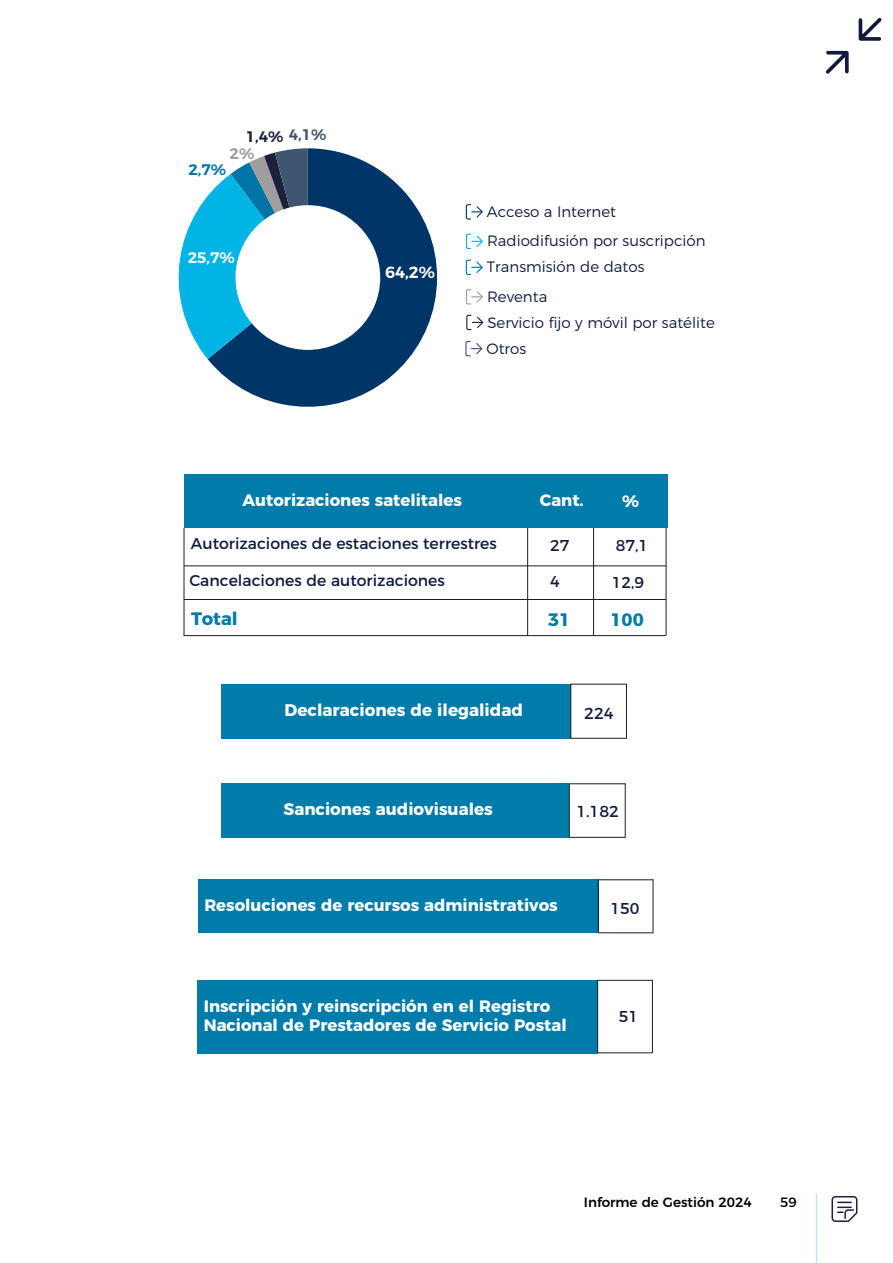
<style>
.page{position:relative;width:893px;height:1263px;background:#fff}
.page>*{position:absolute;margin:0;border:0;box-sizing:border-box;transform-origin:0 0}
.t1{font:700 18px "Montserrat";color:#007caa}
.t2{font:700 16.8px "Montserrat";color:#fff}
.t3{font:700 16.65px "Montserrat";color:#fff}
.t4{font:700 16.5px/19.8px "Montserrat";color:#fff}
.t5{font:600 16.2px "Montserrat";color:#fffffd}
.t6{font:15.9px "Montserrat";color:#101b40}
.t7{font:15.6px "Montserrat";color:#101b40}
.t8{font:600 15.3px "Montserrat";color:#1b203d}
.t9{font:600 15.3px "Montserrat";color:#fffffd}
.t10{font:600 15.3px "Montserrat";color:#0074a6}
.t11{font:600 15.3px "Montserrat";color:#9f9d9d}
.t12{font:300 15px/29.5px "Montserrat";color:#101b40}
.t13{font:500 13.5px "Montserrat";color:#000}
.t14{font:13.5px "Montserrat";color:#000}
.s1{color:#405670}
</style>
<div class="page">
<svg style="left:825px;top:18px;width:57px;height:56px"></svg>
<hr style="left:593px;top:474px;width:1px;height:162px;background:#1d1d1b">
<div style="left:184px;top:474px;width:483px;height:54px;background:#007caa"></div>
<hr style="left:184px;top:565px;width:482px;height:1px;background:#1d1d1b">
<hr style="left:184px;top:599px;width:482px;height:1px;background:#1d1d1b">
<hr style="left:666px;top:528px;width:1px;height:108px;background:#1d1d1b">
<hr style="left:184px;top:528px;width:1px;height:108px;background:#1d1d1b">
<hr style="left:527px;top:528px;width:1px;height:108px;background:#1d1d1b">
<hr style="left:184px;top:635px;width:482px;height:1px;background:#1d1d1b">
<div style="left:221px;top:783px;width:348px;height:54px;background:#007caa"></div>
<hr style="left:625px;top:783px;width:1px;height:54px;background:#1d1d1b">
<hr style="left:570px;top:783px;width:55px;height:1px;background:#1d1d1b">
<hr style="left:569px;top:837px;width:56px;height:1px;background:#1d1d1b">
<hr style="left:569px;top:783px;width:1px;height:55px;background:#1d1d1b">
<div style="left:198px;top:879px;width:400px;height:54px;background:#007caa"></div>
<hr style="left:653px;top:879px;width:1px;height:54px;background:#1d1d1b">
<hr style="left:598px;top:879px;width:1px;height:54px;background:#1d1d1b">
<hr style="left:598px;top:932px;width:55px;height:1px;background:#1d1d1b">
<hr style="left:598px;top:879px;width:55px;height:1px;background:#1d1d1b">
<div style="left:198px;top:980px;width:400px;height:73px;background:#007caa"></div>
<hr style="left:652px;top:980px;width:1px;height:73px;background:#1d1d1b">
<hr style="left:597px;top:980px;width:1px;height:73px;background:#1d1d1b">
<hr style="left:598px;top:1052px;width:54px;height:1px;background:#1d1d1b">
<hr style="left:598px;top:980px;width:55px;height:1px;background:#1d1d1b">
<hr style="left:816px;top:1194px;width:1px;height:69px;background:#bce4fa">
<svg style="left:831px;top:1196px;width:27px;height:26px"></svg>
<div style="left:222px;top:684px;width:349px;height:54px;background:#007caa"></div>
<hr style="left:626px;top:684px;width:1px;height:54px;background:#1d1d1b">
<hr style="left:570px;top:684px;width:1px;height:55px;background:#1d1d1b">
<hr style="left:571px;top:684px;width:55px;height:1px;background:#1d1d1b">
<hr style="left:571px;top:738px;width:56px;height:1px;background:#1d1d1b">
<svg style="left:208px;top:148px;width:229px;height:259px;fill:#003667"></svg>
<svg style="left:178px;top:148px;width:130px;height:211px"></svg>
<svg style="left:465px;top:204px;width:18px;height:16px"></svg>
<svg style="left:465px;top:233px;width:18px;height:17px"></svg>
<svg style="left:465px;top:259px;width:18px;height:16px"></svg>
<svg style="left:465px;top:289px;width:18px;height:16px"></svg>
<svg style="left:466px;top:314px;width:18px;height:17px"></svg>
<svg style="left:465px;top:341px;width:18px;height:16px"></svg>
<p class="t8" style="left:246px;top:124px;width:82px">1,4% <span class="s1">4,1%</span></p>
<p class="t11" style="left:230px;top:141px;width:26px">2%</p>
<p class="t10" style="left:189px;top:157px;width:39px">2,7%</p>
<p class="t9" style="left:188px;top:245px;width:49px">25,7%</p>
<p class="t5" style="left:385px;top:259px;width:51px">64,2%</p>
<p class="t12" style="left:487px;top:196px;width:220px">Acceso a Internet<br>Radiodifusión por suscripción</p>
<p class="t12" style="left:487px;top:251px;width:159px">Transmisión de datos<br>Reventa</p>
<p class="t12" style="left:487px;top:306px;width:229px">Servicio fijo y móvil por satélite</p>
<p class="t12" style="left:487px;top:332px;width:41px">Otros</p>
<p class="t4" style="left:243px;top:489px;width:221px">Autorizaciones satelitales</p>
<p class="t7" style="left:191px;top:531px;width:307px">Autorizaciones de estaciones terrestres</p>
<p class="t7" style="left:189px;top:568px;width:257px">Cancelaciones de autorizaciones</p>
<p class="t4" style="left:540px;top:489px;width:45px">Cant.</p>
<p class="t4" style="left:622px;top:490px;width:18px">%</p>
<p class="t7" style="left:616px;top:533px;width:34px">87,1</p>
<p class="t7" style="left:612px;top:570px;width:34px">12,9</p>
<p class="t1" style="left:610px;top:605px;width:35px">100</p>
<p class="t7" style="left:550px;top:532px;width:21px">27</p>
<p class="t7" style="left:550px;top:569px;width:11px">4</p>
<p class="t1" style="left:191px;top:604px;width:48px">Total</p>
<p class="t1" style="left:548px;top:605px;width:24px">31</p>
<p class="t2" style="left:285px;top:696px;width:240px">Declaraciones de ilegalidad</p>
<p class="t6" style="left:584px;top:701px;width:31px">224</p>
<p class="t3" style="left:284px;top:796px;width:211px">Sanciones audiovisuales</p>
<p class="t6" style="left:576px;top:798px;width:44px">1.182</p>
<p class="t4" style="left:204px;top:894px;width:355px">Resoluciones de recursos administrativos</p>
<p class="t7" style="left:610px;top:896px;width:30px">150</p>
<p class="t4" style="left:204px;top:994px;width:364px">Inscripción y reinscripción en el Registro<br>Nacional de Prestadores de Servicio Postal</p>
<p class="t7" style="left:619px;top:1004px;width:21px">51</p>
<p class="t13" style="left:584px;top:1191px;width:170px">Informe de Gestión 2024</p>
<p class="t14" style="left:780px;top:1191px;width:18px">59</p>
</div>
